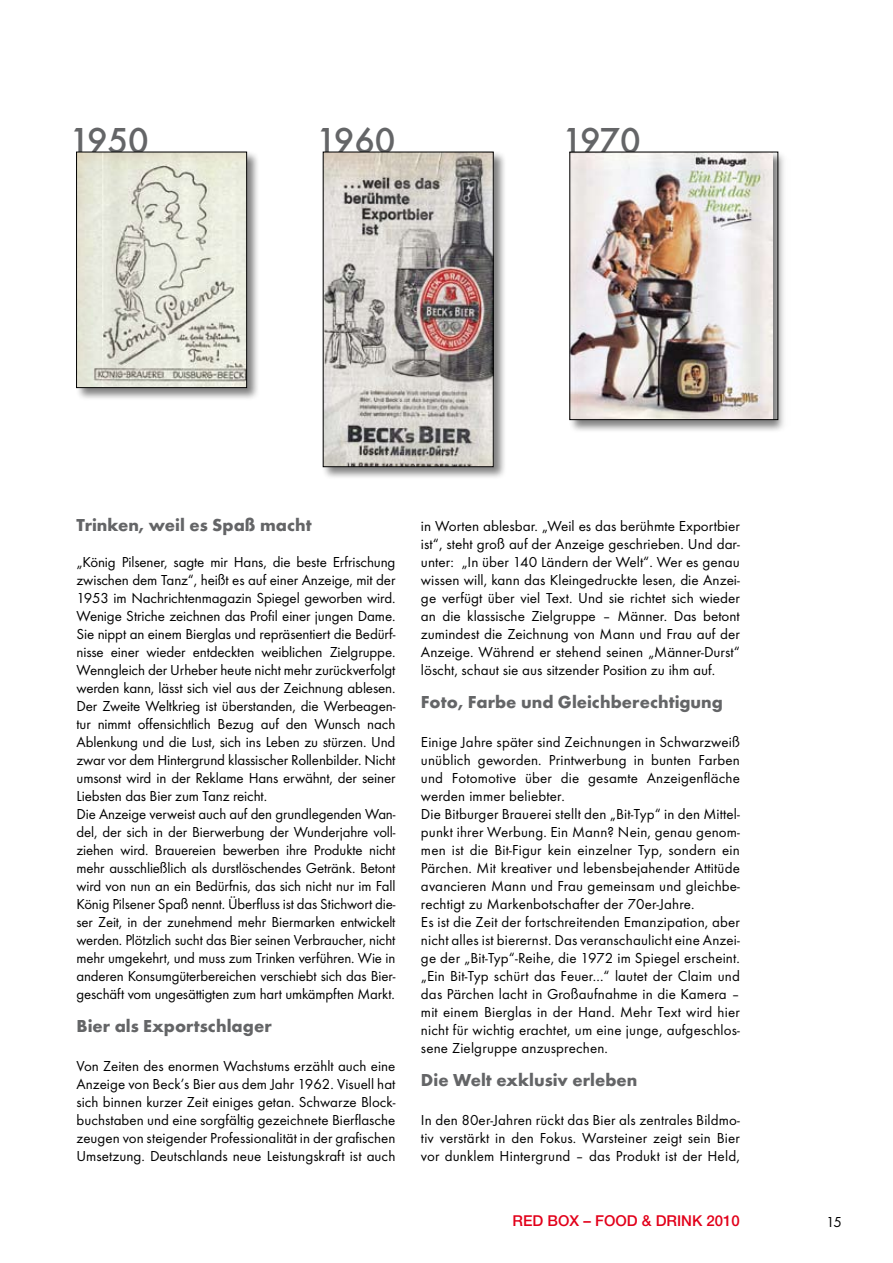
<style>
.page{position:relative;width:893px;height:1263px;background:#fff}
.page>*{position:absolute;margin:0;border:0;box-sizing:border-box;transform-origin:0 0}
.t1{font:500 37.5px "Futura T";letter-spacing:-.02em;color:#646567}
.t2{font:700 18px "Futura T";color:#646567}
.t3{font:15px/18px "Futura T";letter-spacing:-.005em;color:#000;text-align:justify}
.t4{font:500 15px "Helvetica Neue";color:#e2001a}
</style>
<div class="page">
<div style="left:75px;top:150px;width:191px;height:257px;background:#000;opacity:.5"></div>
<img style="left:78px;top:154px;width:167px;height:232px">
<div style="left:76px;top:152px;width:171px;height:236px;border:1px solid #000"></div>
<div style="left:322px;top:150px;width:191px;height:336px;background:#000;opacity:.5"></div>
<img style="left:325px;top:154px;width:166px;height:311px">
<div style="left:323px;top:152px;width:170px;height:315px;border:1px solid #000"></div>
<div style="left:568px;top:150px;width:230px;height:289px;background:#000;opacity:.5"></div>
<img style="left:572px;top:154px;width:200px;height:264px">
<h1 class="t1" style="left:69px;top:118px;width:82px">1950</h1>
<h1 class="t1" style="left:316px;top:118px;width:82px">1960</h1>
<h1 class="t1" style="left:562px;top:118px;width:81px">1970</h1>
<p class="t2" style="left:77px;top:514px;width:237px">Trinken, weil es Spaß macht</p>
<p class="t3" style="left:77px;top:552px;width:320px;text-align:left">„König Pilsener, sagte mir Hans, die beste Erfrischung zwischen dem Tanz“, heißt es auf einer Anzeige, mit der 1953 im Nachrichtenmagazin Spiegel geworben wird.<br>Wenige Striche zeichnen das Profil einer jungen Dame.<br>Sie nippt an einem Bierglas und repräsentiert die Bedürf&shy;nisse einer wieder entdeckten weiblichen Zielgruppe.<br>Wenngleich der Urheber heute nicht mehr zurückverfolgt werden kann, lässt sich viel aus der Zeichnung ablesen.<br>Der Zweite Weltkrieg ist überstanden, die Werbeagen&shy;tur nimmt offensichtlich Bezug auf den Wunsch nach Ablenkung und die Lust, sich ins Leben zu stürzen. Und zwar vor dem Hintergrund klassischer Rollenbilder. Nicht umsonst wird in der Reklame Hans erwähnt, der seiner Liebsten das Bier zum Tanz reicht.<br>Die Anzeige verweist auch auf den grundlegenden Wan&shy;del, der sich in der Bierwerbung der Wunderjahre voll&shy;ziehen wird. Brauereien bewerben ihre Produkte nicht mehr ausschließlich als durstlöschendes Getränk. Betont wird von nun an ein Bedürfnis, das sich nicht nur im Fall König Pilsener Spaß nennt. Überfluss ist das Stichwort die&shy;ser Zeit, in der zunehmend mehr Biermarken entwickelt werden. Plötzlich sucht das Bier seinen Verbraucher, nicht mehr umgekehrt, und muss zum Trinken verführen. Wie in anderen Konsumgüterbereichen verschiebt sich das Bier&shy;geschäft vom ungesättigten zum hart umkämpften Markt.</p>
<p class="t2" style="left:77px;top:1016px;width:197px">Bier als Exportschlager</p>
<p class="t3" style="left:77px;top:1056px;width:320px">Von Zeiten des enormen Wachstums erzählt auch eine Anzeige von Beck’s Bier aus dem Jahr 1962. Visuell hat sich binnen kurzer Zeit einiges getan. Schwarze Block&shy;buchstaben und eine sorgfältig gezeichnete Bierflasche zeugen von steigender Professionalität in der grafischen Umsetzung. Deutschlands neue Leistungskraft ist auch</p>
<p class="t3" style="left:421px;top:516px;width:320px">in Worten ablesbar. „Weil es das berühmte Exportbier ist“, steht groß auf der Anzeige geschrieben. Und dar&shy;unter: „In über 140 Ländern der Welt“. Wer es genau wissen will, kann das Kleingedruckte lesen, die Anzei&shy;ge verfügt über viel Text. Und sie richtet sich wieder an die klassische Zielgruppe – Männer. Das betont zumindest die Zeichnung von Mann und Frau auf der Anzeige. Während er stehend seinen „Männer-Durst“ löscht, schaut sie aus sitzender Position zu ihm auf.</p>
<p class="t2" style="left:421px;top:692px;width:303px">Foto, Farbe und Gleichberechtigung</p>
<p class="t3" style="left:421px;top:732px;width:320px;text-align:left">Einige Jahre später sind Zeichnungen in Schwarzweiß unüblich geworden. Printwerbung in bunten Farben und Fotomotive über die gesamte Anzeigenfläche werden immer beliebter.<br>Die Bitburger Brauerei stellt den „Bit-Typ“ in den Mittel&shy;punkt ihrer Werbung. Ein Mann? Nein, genau genom&shy;men ist die Bit-Figur kein einzelner Typ, sondern ein Pärchen. Mit kreativer und lebensbejahender Attitüde avancieren Mann und Frau gemeinsam und gleichbe&shy;rechtigt zu Markenbotschafter der 70er-Jahre.<br>Es ist die Zeit der fortschreitenden Emanzipation, aber nicht alles ist bierernst. Das veranschaulicht eine Anzei&shy;ge der „Bit-Typ“-Reihe, die 1972 im Spiegel erscheint. „Ein Bit-Typ schürt das Feuer...“ lautet der Claim und das Pärchen lacht in Großaufnahme in die Kamera – mit einem Bierglas in der Hand. Mehr Text wird hier nicht für wichtig erachtet, um eine junge, aufgeschlos&shy;sene Zielgruppe anzusprechen.</p>
<p class="t2" style="left:421px;top:1070px;width:218px">Die Welt exklusiv erleben</p>
<p class="t3" style="left:421px;top:1110px;width:320px">In den 80er-Jahren rückt das Bier als zentrales Bildmo&shy;tiv verstärkt in den Fokus. Warsteiner zeigt sein Bier vor dunklem Hintergrund – das Produkt ist der Held,</p>
<p class="t4" style="left:513px;top:1212px;width:229px">RED BOX – FOOD &amp; DRINK 2010</p>
<p class="t3" style="left:826px;top:1212px;width:17px">15</p>
</div>
